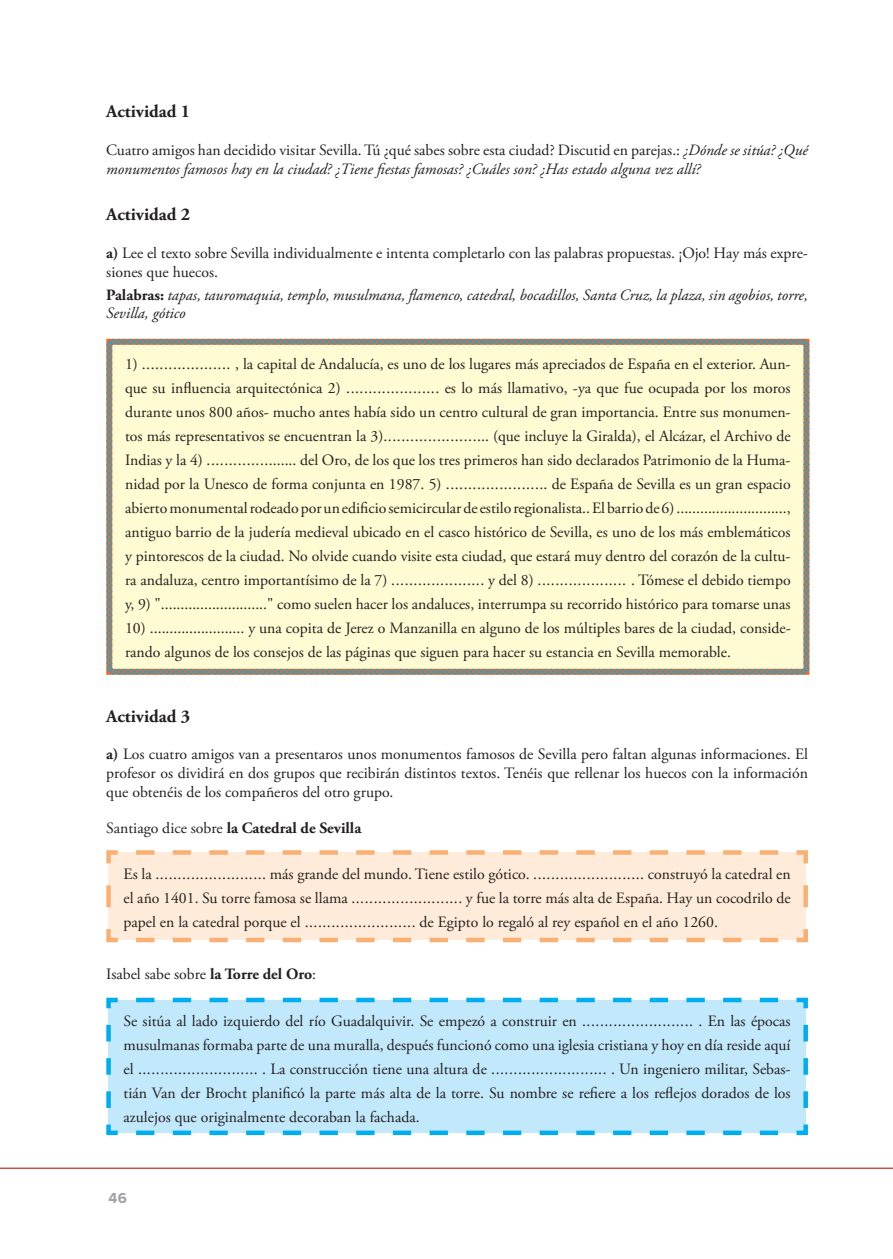
<style>
.page{position:relative;width:893px;height:1259px;background:#fff}
.page>*{position:absolute;margin:0;border:0;box-sizing:border-box;transform-origin:0 0}
.t1{font:700 18px "Adobe Garamond Pro";color:#231f20}
.t2{font:15.75px/24px "Adobe Garamond Pro";color:#231f20;text-align:justify}
.t3{font:italic 15.75px/18.8px "Adobe Garamond Pro";color:#231f20}
.t4{font:700 15.75px "Adobe Garamond Pro";color:#231f20}
.t5{font:700 15px "Proxima Nova";color:#9fa1a4}
.s1{font-style:normal}
.s2{font-weight:700}
.s3{font-weight:700;font-style:normal}
.s4{font-weight:400}
</style>
<div class="page">
<hr style="left:0;top:1167px;width:893px;height:2px;background:#c1504e">
<div style="left:106px;top:338px;width:704px;height:337px;background:#fffbd2"></div>
<div style="left:109px;top:852px;width:697px;height:88px;background:#ffebd9"></div>
<svg style="left:106px;top:885px;width:5px;height:33px"></svg>
<svg style="left:803px;top:885px;width:5px;height:22px"></svg>
<svg style="left:106px;top:924px;width:12px;height:19px"></svg>
<svg style="left:136px;top:929px;width:672px;height:14px"></svg>
<svg style="left:796px;top:850px;width:12px;height:14px"></svg>
<svg style="left:106px;top:850px;width:672px;height:18px"></svg>
<div style="left:109px;top:1000px;width:697px;height:132px;background:#c1e8fb"></div>
<svg style="left:106px;top:1025px;width:16px;height:111px"></svg>
<svg style="left:136px;top:1124px;width:672px;height:12px"></svg>
<svg style="left:796px;top:997px;width:12px;height:111px"></svg>
<svg style="left:106px;top:997px;width:672px;height:15px"></svg>
<p class="t1" style="left:106px;top:104px;width:85px">Actividad 1</p>
<p class="t3" style="left:106px;top:142px;width:703px"><span class="s1">Cuatro amigos han decidido visitar Sevilla. Tú ¿qué sabes sobre esta ciudad? Discutid en parejas.:</span> ¿Dónde se sitúa? ¿Qué monumentos famosos hay en la ciudad? ¿Tiene fiestas famosas? ¿Cuáles son? ¿Has estado alguna vez allí?</p>
<p class="t1" style="left:106px;top:207px;width:85px">Actividad 2</p>
<p class="t2" style="left:106px;top:245px;width:703px;line-height:18.8px"><span class="s2">a)</span> Lee el texto sobre Sevilla individualmente e intenta completarlo con las palabras propuestas. ¡Ojo! Hay más expre&shy;siones que huecos.</p>
<p class="t3" style="left:106px;top:287px;width:703px"><span class="s3">Palabras:</span> tapas, tauromaquia, templo, musulmana, flamenco, catedral, bocadillos, Santa Cruz, la plaza, sin agobios, torre,<br>Sevilla, gótico</p>
<p class="t2" style="left:125px;top:353px;width:667px">1) .................... , la capital de Andalucía, es uno de los lugares más apreciados de España en el exterior. Aun&shy;que su influencia arquitectónica 2) ..................... es lo más llamativo, -ya que fue ocupada por los moros durante unos 800 años- mucho antes había sido un centro cultural de gran importancia. Entre sus monumen&shy;tos más representativos se encuentran la 3)........................ (que incluye la Giralda), el Alcázar, el Archivo de Indias y la 4) ..................... del Oro, de los que los tres primeros han sido declarados Patrimonio de la Huma&shy;nidad por la Unesco de forma conjunta en 1987. 5) ....................... de España de Sevilla es un gran espacio abierto monumental rodeado por un edificio semicircular de estilo regionalista.. El barrio de 6) ............................, antiguo barrio de la judería medieval ubicado en el casco histórico de Sevilla, es uno de los más emblemáticos y pintorescos de la ciudad. No olvide cuando visite esta ciudad, que estará muy dentro del corazón de la cultu&shy;ra andaluza, centro importantísimo de la 7) ..................... y del 8) .................... . Tómese el debido tiempo y, 9) "..........................." como suelen hacer los andaluces, interrumpa su recorrido histórico para tomarse unas</p>
<p class="t2" style="left:125px;top:617px;width:667px">10) ........................ y una copita de Jerez o Manzanilla en alguno de los múltiples bares de la ciudad, conside&shy;rando algunos de los consejos de las páginas que siguen para hacer su estancia en Sevilla memorable.</p>
<p class="t1" style="left:106px;top:708px;width:85px">Actividad 3</p>
<p class="t2" style="left:106px;top:746px;width:703px;line-height:18.8px"><span class="s2">a)</span> Los cuatro amigos van a presentaros unos monumentos famosos de Sevilla pero faltan algunas informaciones. El profesor os dividirá en dos grupos que recibirán distintos textos. Tenéis que rellenar los huecos con la información que obtenéis de los compañeros del otro grupo.</p>
<p class="t4" style="left:106px;top:822px;width:257px"><span class="s4">Santiago dice sobre</span> la Catedral de Sevilla</p>
<p class="t2" style="left:124px;top:863px;width:669px">Es la ......................... más grande del mundo. Tiene estilo gótico. ......................... construyó la catedral en el año 1401. Su torre famosa se llama ......................... y fue la torre más alta de España. Hay un cocodrilo de papel en la catedral porque el ......................... de Egipto lo regaló al rey español en el año 1260.</p>
<p class="t2" style="left:106px;top:963px;width:211px">Isabel sabe sobre <span class="s2">la Torre del Oro</span>:</p>
<p class="t2" style="left:124px;top:1010px;width:669px">Se sitúa al lado izquierdo del río Guadalquivir. Se empezó a construir en ......................... . En las épocas musulmanas formaba parte de una muralla, después funcionó como una iglesia cristiana y hoy en día reside aquí el ........................... . La construcción tiene una altura de .......................... . Un ingeniero militar, Sebas&shy;tián Van der Brocht planificó la parte más alta de la torre. Su nombre se refiere a los reflejos dorados de los azulejos que originalmente decoraban la fachada.</p>
<p class="t5" style="left:108px;top:1193px;width:20px">46</p>
</div>
